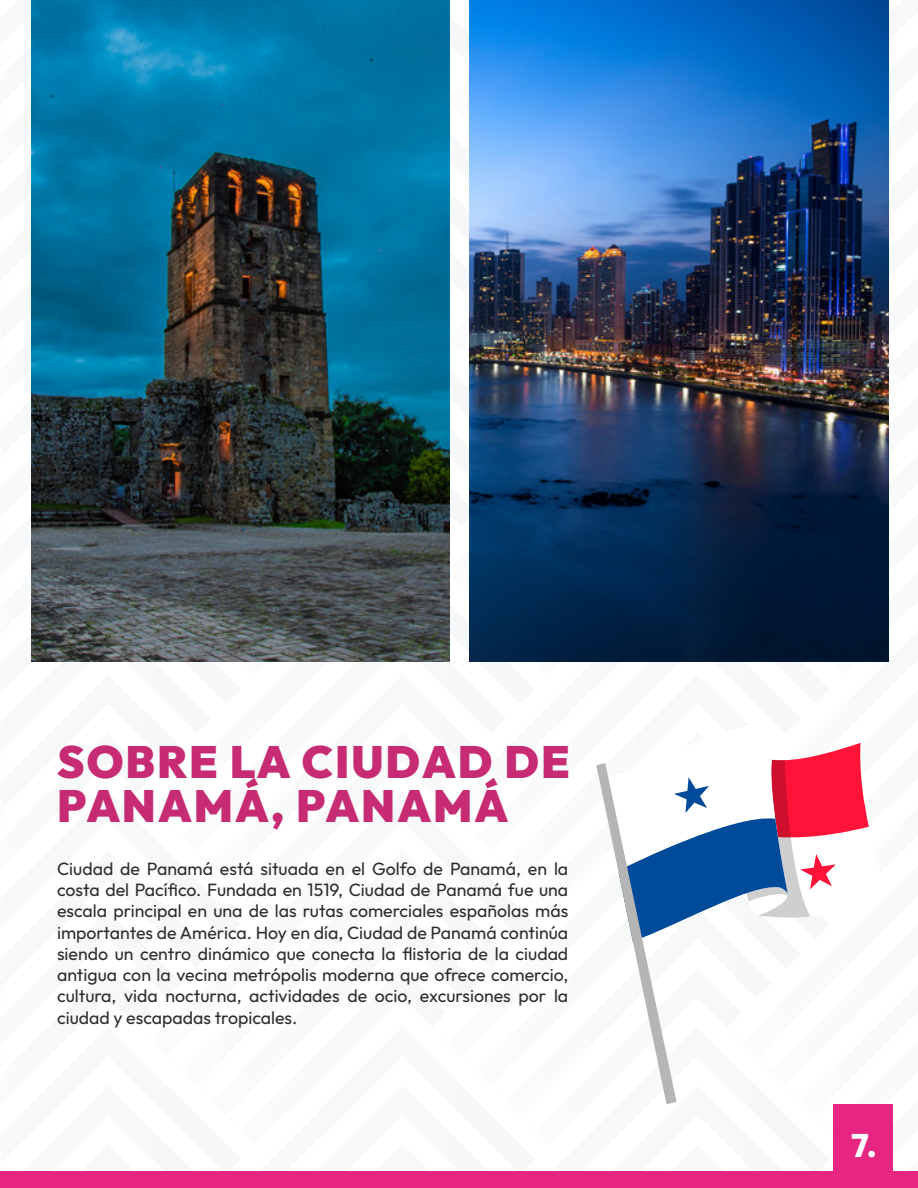
<style>
.page{position:relative;width:918px;height:1188px;background:#fff}
.page>*{position:absolute;margin:0;border:0;box-sizing:border-box;transform-origin:0 0}
.t1{font:900 45px/43.5px "Outfit";letter-spacing:.045em;color:#c62b74}
.t2{font:800 32.55px "Outfit";color:#fff}
.t3{font:17.7px/21.3px "Outfit";color:#2d2d2b;text-align:justify}
</style>
<div class="page">
<svg style="left:449px;top:0;width:21px;height:101px"></svg>
<div style="left:0;top:1171px;width:918px;height:17px;background:#e72682"></div>
<img style="left:31px;top:0;width:418px;height:661px">
<img style="left:470px;top:0;width:95px;height:661px">
<img style="left:565px;top:0;width:328px;height:1171px">
<h1 class="t1" style="left:57px;top:743px;width:514px">SOBRE LA CIUDAD DE<br>PANAMÁ, PANAMÁ</h1>
<p class="t3" style="left:57px;top:858px;width:513px">Ciudad de Panamá está situada en el Golfo de Panamá, en la costa del Pacífico. Fundada en 1519, Ciudad de Panamá fue una escala principal en una de las rutas comerciales españolas más importantes de América. Hoy en día, Ciudad de Panamá continúa siendo un centro dinámico que conecta la flistoria de la ciudad antigua con la vecina metrópolis moderna que ofrece comercio, cultura, vida nocturna, actividades de ocio, excursiones por la ciudad y escapadas tropicales.</p>
<h2 class="t2" style="left:851px;top:1123px;width:27px">7.</h2>
</div>
